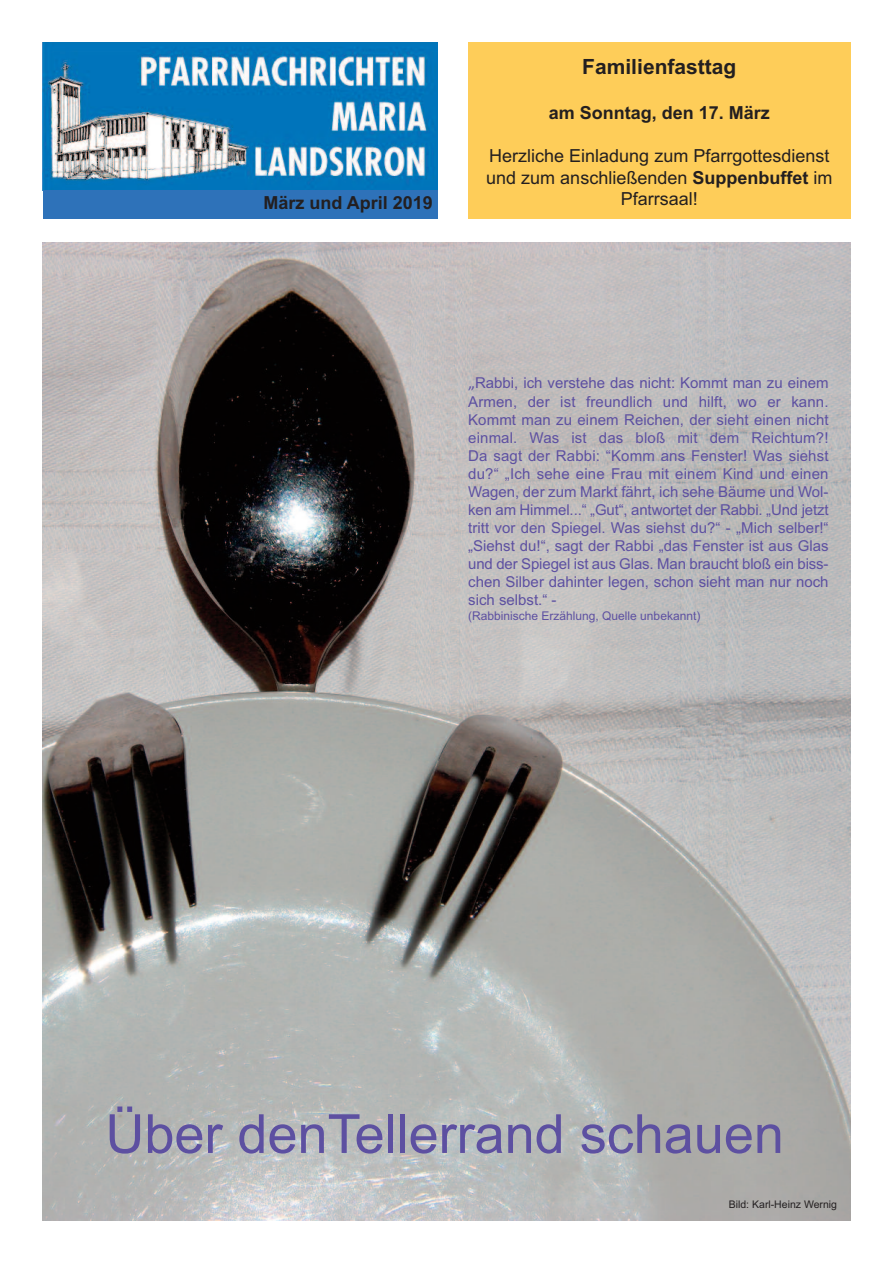
<style>
.page{position:relative;width:893px;height:1263px;background:#fff}
.page>*{position:absolute;margin:0;border:0;box-sizing:border-box;transform-origin:0 0}
.t1{font:54px "Arial";color:#5d50a1}
.t2{font:700 21px "Arial";color:#231f20}
.t3{font:18px/21.6px "Arial";color:#231f20;text-align:center}
.t4{font:700 18px "Arial";color:#231f20}
.t5{font:15px/18px "Arial";color:#5d50a1;text-align:justify}
.t6{font:12px "Arial";color:#5d50a1}
.t7{font:10.5px "Arial";color:#231f20}
.s1{font-weight:700}
.s2{font-family:"Calibri";font-size:16.5px}
</style>
<div class="page">
<img style="left:43px;top:43px;width:394px;height:147px">
<div style="left:43px;top:190px;width:394px;height:29px;background:#2e72b9"></div>
<div style="left:468px;top:43px;width:382px;height:176px;background:#fecd59"></div>
<img style="left:43px;top:242px;width:807px;height:978px">
<p class="t4" style="left:264px;top:192px;width:171px">März und April 2019</p>
<h2 class="t2" style="left:582px;top:55px;width:156px">Familienfasttag</h2>
<p class="t4" style="left:549px;top:102px;width:223px">am Sonntag, den 17. März</p>
<p class="t3" style="left:486px;top:145px;width:348px">Herzliche Einladung zum Pfarrgottesdienst und zum anschließenden <span class="s1">Suppenbuffet</span> im<br>Pfarrsaal!</p>
<p class="t5" style="left:468px;top:374px;width:362px"><span class="s2">„</span>Rabbi, ich verstehe das nicht: Kommt man zu einem Armen, der ist freundlich und hilft, wo er kann.<br>Kommt man zu einem Reichen, der sieht einen nicht einmal. Was ist das bloß mit dem Reichtum?!<br>Da sagt der Rabbi: “Komm ans Fenster! Was siehst du?“ „Ich sehe eine Frau mit einem Kind und einen Wagen, der zum Markt fährt, ich sehe Bäume und Wol&shy;ken am Himmel...“ „Gut“, antwortet der Rabbi. „Und jetzt tritt vor den Spiegel. Was siehst du?“ - „Mich selber!“ „Siehst du!“, sagt der Rabbi „das Fenster ist aus Glas und der Spiegel ist aus Glas. Man braucht bloß ein biss&shy;chen Silber dahinter legen, schon sieht man nur noch sich selbst.“ -</p>
<p class="t6" style="left:468px;top:609px;width:234px">(Rabbinische Erzählung, Quelle unbekannt)</p>
<h1 class="t1" style="left:105px;top:1103px;width:680px">Über denTellerrand schauen</h1>
<p class="t7" style="left:729px;top:1198px;width:110px">Bild: Karl-Heinz Wernig</p>
</div>
